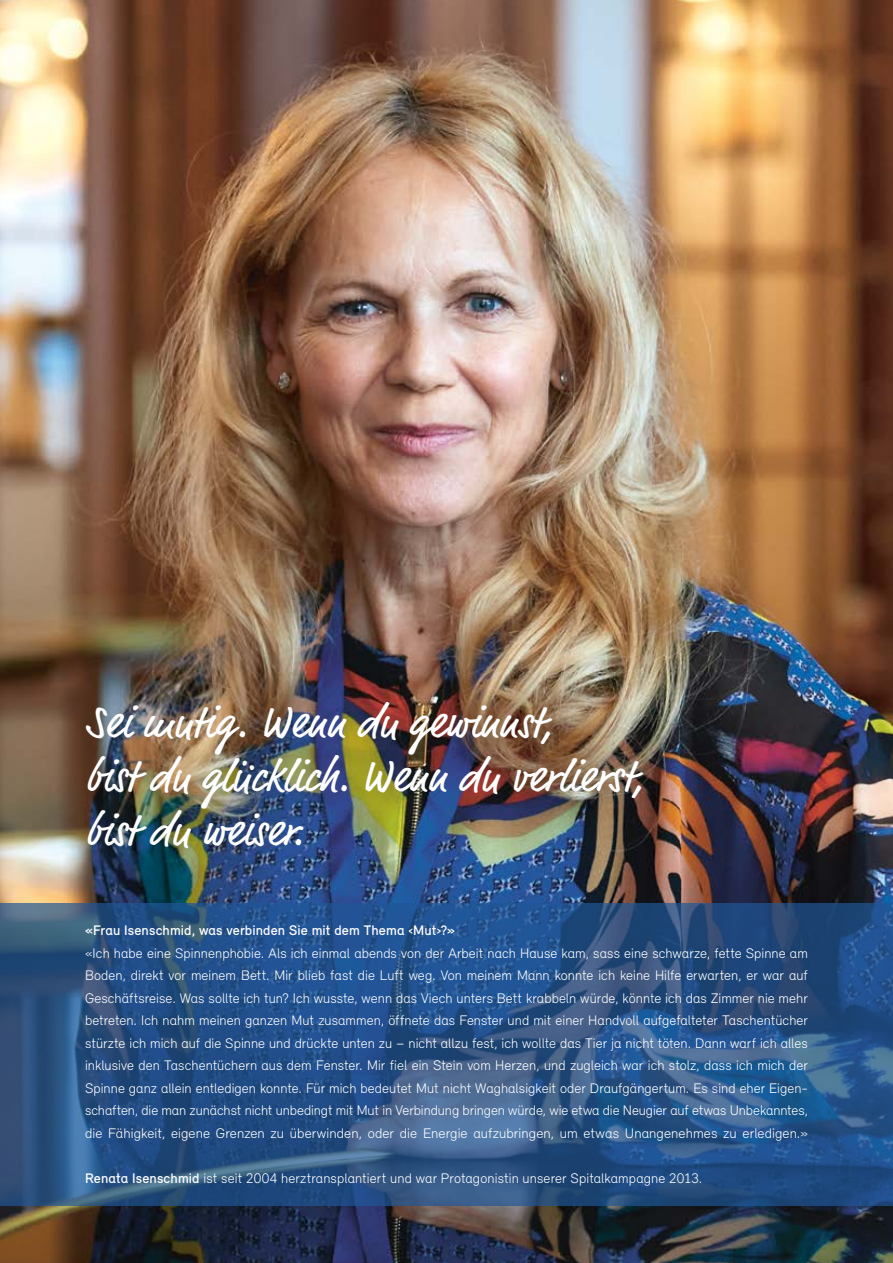
<style>
.page{position:relative;width:893px;height:1263px;background:#fff}
.page>*{position:absolute;margin:0;border:0;box-sizing:border-box;transform-origin:0 0}
.t1{font:45px/54px "Market OT";letter-spacing:.005em;color:#fff}
.t2{font:300 14.25px/22.5px "Relevant";letter-spacing:.005em;color:#fff;text-align:justify}
.t3{font:500 14.25px "Relevant";letter-spacing:.01em;color:#fff}
.s1{font-weight:500}
</style>
<div class="page">
<img style="left:0;top:0;width:893px;height:1263px">
<svg style="left:0;top:903px;width:893px;height:302px;background:#2a5386"></svg>
<h1 class="t1" style="left:85px;top:699px;width:561px">Sei mutig. Wenn du gewinnst,<br>bist du glücklich. Wenn du verlierst, bist du weiser.</h1>
<p class="t3" style="left:85px;top:922px;width:371px">«Frau Isenschmid, was verbinden Sie mit dem Thema ‹Mut›?»</p>
<p class="t2" style="left:85px;top:941px;width:724px">«Ich habe eine Spinnenphobie. Als ich einmal abends von der Arbeit nach Hause kam, sass eine schwarze, fette Spinne am Boden, direkt vor meinem Bett. Mir blieb fast die Luft weg. Von meinem Mann konnte ich keine Hilfe erwarten, er war auf Geschäftsreise. Was sollte ich tun? Ich wusste, wenn das Viech unters Bett krabbeln würde, könnte ich das Zimmer nie mehr betreten. Ich nahm meinen ganzen Mut zusammen, öffnete das Fenster und mit einer Handvoll aufgefalteter Taschentücher stürzte ich mich auf die Spinne und drückte unten zu – nicht allzu fest, ich wollte das Tier ja nicht töten. Dann warf ich alles inklusive den Taschentüchern aus dem Fenster. Mir fiel ein Stein vom Herzen, und zugleich war ich stolz, dass ich mich der Spinne ganz allein entledigen konnte. Für mich bedeutet Mut nicht Waghalsigkeit oder Draufgängertum. Es sind eher Eigen&shy;schaften, die man zunächst nicht unbedingt mit Mut in Verbindung bringen würde, wie etwa die Neugier auf etwas Unbekanntes, die Fähigkeit, eigene Grenzen zu überwinden, oder die Energie aufzubringen, um etwas Unangenehmes zu erledigen.»</p>
<p class="t2" style="left:85px;top:1166px;width:619px"><span class="s1">Renata Isenschmid</span> ist seit 2004 herztransplantiert und war Protagonistin unserer Spitalkampagne 2013.</p>
</div>
